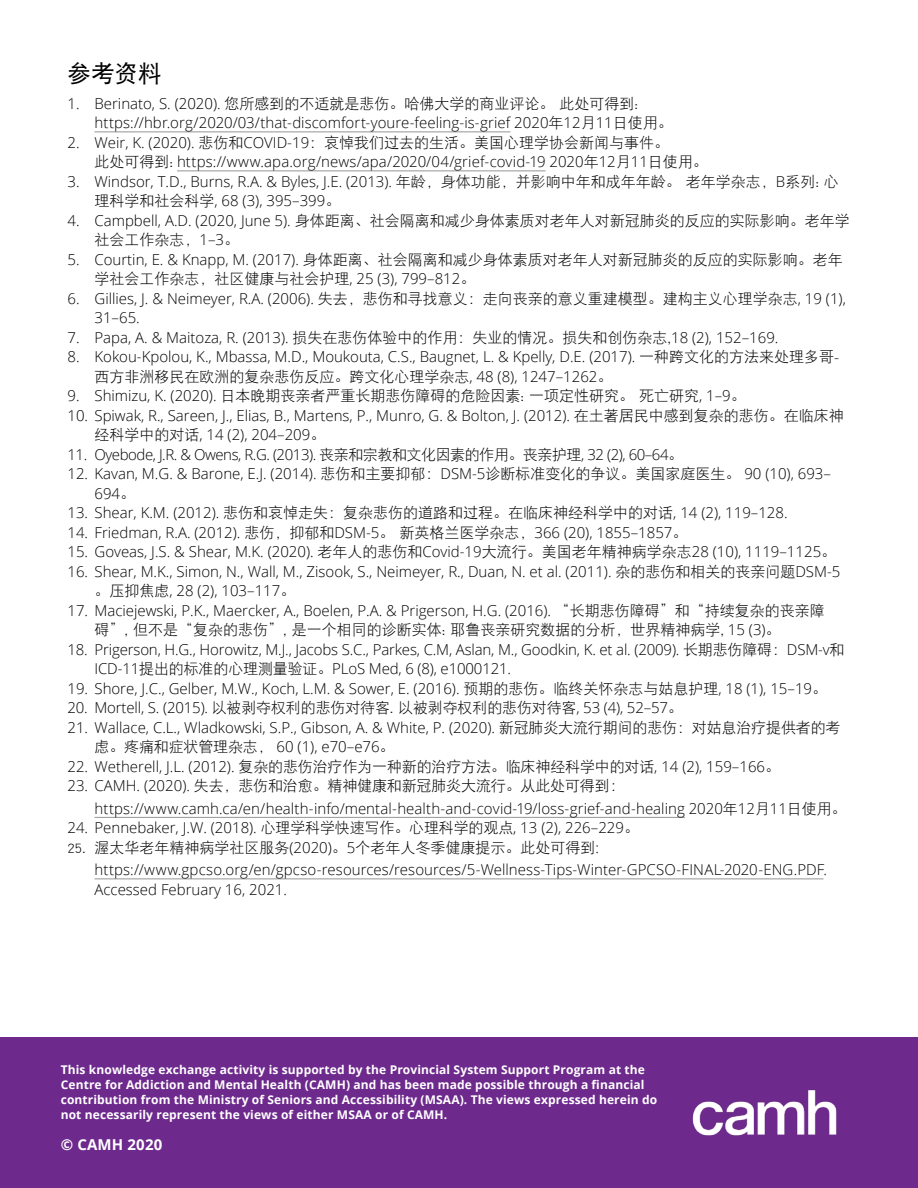
<style>
.page{position:relative;width:918px;height:1188px;background:#fff}
.page>*{position:absolute;margin:0;border:0;box-sizing:border-box;transform-origin:0 0}
.subhead{font:24px "DFP Hei W5";color:#000}
.t1{font:300 15px/19.5px "Open Sans";color:#000}
.t2{font:15px/19.5px "DFP Hei W3";color:#000}
.t3{font:300 15px "Open Sans";letter-spacing:-.03em;color:#000}
.body_FR{font:700 15px "Open Sans";letter-spacing:.01em;color:#fff}
.body_FR-2{font:700 12px/15px "Open Sans";letter-spacing:.01em;color:#fff}
.s1{font-family:"DFP Hei W3";font-weight:400}
.s2{font-family:"Open Sans";font-weight:300}
</style>
<div class="page">
<hr style="left:94px;top:132px;width:416px;height:1px;background:#939598">
<hr style="left:177px;top:171px;width:369px;height:1px;background:#939598">
<hr style="left:94px;top:817px;width:591px;height:1px;background:#939598">
<hr style="left:94px;top:879px;width:730px;height:1px;background:#939598">
<div style="left:0;top:1038px;width:918px;height:150px;background:#6e298d"></div>
<img style="left:692px;top:1090px;width:145px;height:46px">
<h2 class="subhead" style="left:68px;top:61px;width:96px">参考资料</h2>
<p class="t1" style="left:94px;top:93px;width:580px;text-indent:-27px">1. Berinato, S. (2020). <span class="s1">您所感到的不适就是悲伤。哈佛大学的商业评论。 此处可得到: </span>https://hbr.org/2020/03/that-discomfort-youre-feeling-is-grief 2020<span class="s1">年</span>12<span class="s1">月</span>11<span class="s1">日使用。</span></p>
<p class="t1" style="left:94px;top:132px;width:615px;text-indent:-27px">2. Weir, K. (2020). <span class="s1">悲伤和</span>COVID-19<span class="s1">：哀悼我们过去的生活。美国心理学协会新闻与事件。<br>此处可得到:</span> https://www.apa.org/news/apa/2020/04/grief-covid-19 2020<span class="s1">年</span>12<span class="s1">月</span>11<span class="s1">日使用。</span></p>
<p class="t1" style="left:94px;top:171px;width:746px;text-indent:-27px">3. Windsor, T.D., Burns, R.A. &amp; Byles, J.E. (2013). <span class="s1">年龄，身体功能，并影响中年和成年年龄。 老年学杂志，</span>B<span class="s1">系列: 心理科学和社会科学</span>, 68 (3), 395–399<span class="s1">。</span></p>
<p class="t2" style="left:94px;top:210px;width:757px;text-indent:-27px"><span class="s2">4. Campbell, A.D. (2020, June 5).</span> 身体距离、社会隔离和减少身体素质对老年人对新冠肺炎的反应的实际影响。老年学社会工作杂志，<span class="s2">1–3</span>。</p>
<p class="t2" style="left:94px;top:249px;width:750px;text-indent:-27px"><span class="s2">5. Courtin, E. &amp; Knapp, M. (2017).</span> 身体距离、社会隔离和减少身体素质对老年人对新冠肺炎的反应的实际影响。老年学社会工作杂志，社区健康与社会护理<span class="s2">, 25 (3), 799–812</span>。</p>
<p class="t1" style="left:94px;top:288px;width:753px;text-indent:-27px">6. Gillies, J. &amp; Neimeyer, R.A. (2006). <span class="s1">失去，悲伤和寻找意义：走向丧亲的意义重建模型。建构主义心理学杂志</span>, 19 (1),<br>31–65.</p>
<p class="t1" style="left:68px;top:327px;width:713px">7. Papa, A. &amp; Maitoza, R. (2013). <span class="s1">损失在悲伤体验中的作用：失业的情况。损失和创伤杂志,</span>18 (2), 152–169.</p>
<p class="t1" style="left:94px;top:347px;width:746px;text-indent:-27px">8. Kokou-Kpolou, K., Mbassa, M.D., Moukouta, C.S., Baugnet, L. &amp; Kpelly, D.E. (2017). <span class="s1">一种跨文化的方法来处理多哥-西方非洲移民在欧洲的复杂悲伤反应。跨文化心理学杂志</span>, 48 (8), 1247–1262<span class="s1">。</span></p>
<p class="t2" style="left:68px;top:386px;width:680px"><span class="s2">9. Shimizu, K. (2020).</span> 日本晚期丧亲者严重长期悲伤障碍的危险因素: 一项定性研究。 死亡研究<span class="s2">, 1–9</span>。</p>
<p class="t1" style="left:94px;top:405px;width:751px;text-indent:-27px">10. Spiwak, R., Sareen, J., Elias, B., Martens, P., Munro, G. &amp; Bolton, J. (2012). <span class="s1">在土著居民中感到复杂的悲伤。在临床神经科学中的对话</span>, 14 (2), 204–209<span class="s1">。</span></p>
<p class="t3" style="left:68px;top:444px;width:617px">11. Oyebode, J.R. &amp; Owens, R.G. (2013). <span class="s1">丧亲和宗教和文化因素的作用。丧亲护理</span>, 32 (2), 60–64<span class="s1">。</span></p>
<p class="t1" style="left:94px;top:464px;width:738px;text-indent:-27px">12. Kavan, M.G. &amp; Barone, E.J. (2014). <span class="s1">悲伤和主要抑郁：</span>DSM-5<span class="s1">诊断标准变化的争议。美国家庭医生。</span> 90 (10), 693–<br>694<span class="s1">。</span></p>
<p class="t1" style="left:68px;top:503px;width:722px">13. Shear, K.M. (2012). <span class="s1">悲伤和哀悼走失：复杂悲伤的道路和过程。在临床神经科学中的对话</span>, 14 (2), 119–128.</p>
<p class="t1" style="left:68px;top:522px;width:621px">14. Friedman, R.A. (2012). <span class="s1">悲伤，抑郁和</span>DSM-5<span class="s1">。 新英格兰医学杂志，</span>366 (20), 1855–1857<span class="s1">。</span></p>
<p class="t1" style="left:68px;top:542px;width:770px">15. Goveas, J.S. &amp; Shear, M.K. (2020). <span class="s1">老年人的悲伤和</span>Covid-19<span class="s1">大流行。美国老年精神病学杂志</span>28 (10), 1119–1125<span class="s1">。</span></p>
<p class="t1" style="left:94px;top:561px;width:747px;text-indent:-27px">16. Shear, M.K., Simon, N., Wall, M., Zisook, S., Neimeyer, R., Duan, N. et al. (2011). <span class="s1">杂的悲伤和相关的丧亲问题</span>DSM-5<span class="s1">。压抑焦虑</span>, 28 (2), 103–117<span class="s1">。</span></p>
<p class="t1" style="left:94px;top:600px;width:732px;text-indent:-27px">17. Maciejewski, P.K., Maercker, A., Boelen, P.A. &amp; Prigerson, H.G. (2016). <span class="s1">“长期悲伤障碍”和“持续复杂的丧亲障碍”, 但不是“复杂的悲伤”, 是一个相同的诊断实体: 耶鲁丧亲研究数据的分析，世界精神病学,</span> 15 (3)<span class="s1">。</span></p>
<p class="t1" style="left:95px;top:639px;width:752px;text-indent:-27px">18. Prigerson, H.G., Horowitz, M.J., Jacobs S.C., Parkes, C.M, Aslan, M., Goodkin, K. et al. (2009). <span class="s1">长期悲伤障碍：</span>DSM-v<span class="s1">和<br></span>ICD-11<span class="s1">提出的标准的心理测量验证。</span>PLoS Med, 6 (8), e1000121.</p>
<p class="t1" style="left:68px;top:678px;width:761px">19. Shore, J.C., Gelber, M.W., Koch, L.M. &amp; Sower, E. (2016). <span class="s1">预期的悲伤。临终关怀杂志与姑息护理</span>, 18 (1), 15–19<span class="s1">。</span></p>
<p class="t1" style="left:68px;top:698px;width:617px">20. Mortell, S. (2015). <span class="s1">以被剥夺权利的悲伤对待客. 以被剥夺权利的悲伤对待客</span>, 53 (4), 52–57<span class="s1">。</span></p>
<p class="t1" style="left:94px;top:717px;width:748px;text-indent:-27px">21. Wallace, C.L., Wladkowski, S.P., Gibson, A. &amp; White, P. (2020). <span class="s1">新冠肺炎大流行期间的悲伤：对姑息治疗提供者的考虑。疼痛和症状管理杂志，</span> 60 (1), e70–e76<span class="s1">。</span></p>
<p class="t1" style="left:68px;top:756px;width:714px">22. Wetherell, J.L. (2012). <span class="s1">复杂的悲伤治疗作为一种新的治疗方法。临床神经科学中的对话</span>, 14 (2), 159–166<span class="s1">。</span></p>
<p class="t1" style="left:94px;top:774px;width:754px;line-height:22.5px;text-indent:-27px">23. CAMH. (2020). <span class="s1">失去，悲伤和治愈。精神健康和新冠肺炎大流行。从此处可得到：</span>https://www.camh.ca/en/health-info/mental-health-and-covid-19/loss-grief-and-healing 2020<span class="s1">年</span>12<span class="s1">月</span>11<span class="s1">日使用。</span></p>
<p class="t1" style="left:68px;top:818px;width:573px">24. Pennebaker, J.W. (2018). <span class="s1">心理学科学快速写作。心理科学的观点</span>, 13 (2), 226–229<span class="s1">。</span></p>
<p class="t1" style="left:94px;top:836px;width:734px;line-height:22.5px;text-indent:-27px"><span class="s1">25. 渥太华老年精神病学社区服务</span>(2020)<span class="s1">。</span>5<span class="s1">个老年人冬季健康提示。此处可得到</span>: https://www.gpcso.org/en/gpcso-resources/resources/5-Wellness-Tips-Winter-GPCSO-FINAL-2020-ENG.PDF.</p>
<p class="t1" style="left:94px;top:879px;width:194px">Accessed February 16, 2021.</p>
<p class="body_FR-2" style="left:61px;top:1062px;width:598px">This knowledge exchange activity is supported by the Provincial System Support Program at the Centre for Addiction and Mental Health (CAMH) and has been made possible through a financial contribution from the Ministry of Seniors and Accessibility (MSAA). The views expressed herein do not necessarily represent the views of either MSAA or of CAMH.</p>
<p class="body_FR" style="left:61px;top:1134px;width:103px">© CAMH 2020</p>
</div>
